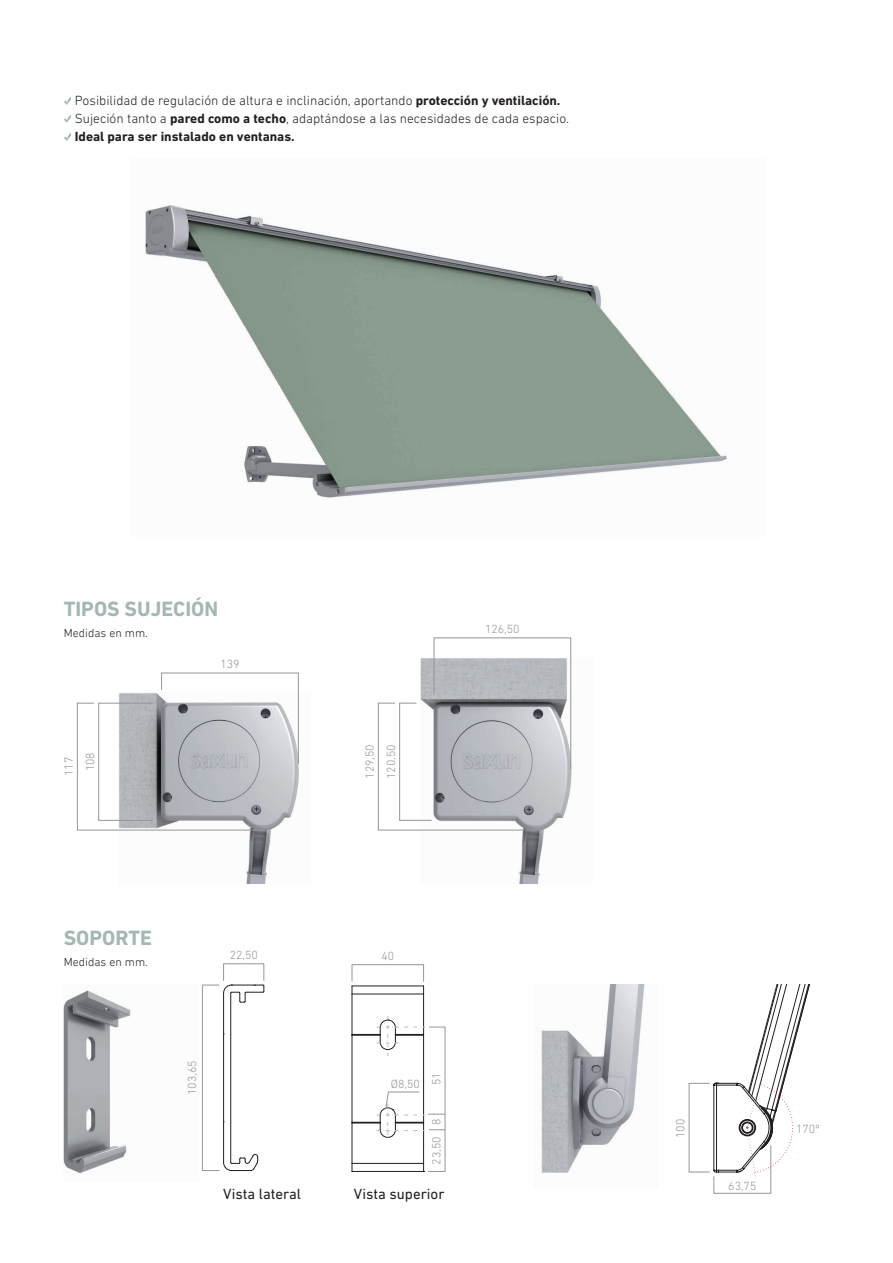
<style>
.page{position:relative;width:893px;height:1263px;background:#fff}
.page>*{position:absolute;margin:0;border:0;box-sizing:border-box;transform-origin:0 0}
._0_2_2_Titulo_2_Nive{font:700 21px "DIN Next LT Pro";color:#a4b7b4}
._0_6_Texto_descripti{font:15px "DIN Next LT Pro";color:#231f20}
._0_4_Texto_General_C{font:300 13.5px "DIN Next LT Pro";color:#231f20}
._0_4_Texto_General_C-2{font:700 13.5px "DIN Next LT Pro";color:#231f20}
.t1{font:300 12.15px "DIN Next LT Pro";color:#939598}
._0_3_Texto_General{font:300 12px "DIN Next LT Pro";color:#939598}
.t2{font:300 12px "DIN Next LT Pro";color:#231f20}
.s1{font-weight:700}
</style>
<div class="page">
<svg style="left:64px;top:97px;width:7px;height:8px"></svg>
<svg style="left:64px;top:115px;width:7px;height:8px"></svg>
<svg style="left:64px;top:133px;width:7px;height:8px"></svg>
<img style="left:144px;top:205px;width:583px;height:293px">
<img style="left:64px;top:990px;width:67px;height:184px">
<hr style="left:223px;top:1122px;width:1px;height:40px;background:#231f20">
<hr style="left:230px;top:993px;width:1px;height:169px;background:#231f20">
<hr style="left:223px;top:1034px;width:1px;height:87px;background:#231f20">
<hr style="left:223px;top:993px;width:1px;height:40px;background:#231f20">
<svg style="left:223px;top:984px;width:42px;height:19px"></svg>
<svg style="left:223px;top:1153px;width:35px;height:18px"></svg>
<div style="left:202px;top:985px;width:18px;height:186px;border:1px solid #939598"></div>
<div style="left:223px;top:963px;width:41px;height:18px;border:1px solid #939598"></div>
<hr style="left:423px;top:994px;width:1px;height:40px;background:#231f20">
<hr style="left:352px;top:994px;width:72px;height:1px;background:#231f20">
<hr style="left:352px;top:994px;width:1px;height:40px;background:#231f20">
<hr style="left:352px;top:985px;width:72px;height:1px;background:#231f20">
<div style="left:352px;top:964px;width:72px;height:18px;border:1px solid #939598"></div>
<svg style="left:352px;top:1016px;width:93px;height:156px"></svg>
<img style="left:118px;top:830px;width:154px;height:54px">
<svg style="left:77px;top:673px;width:222px;height:157px"></svg>
<img style="left:538px;top:985px;width:107px;height:188px">
<div style="left:689px;top:1083px;width:21px;height:89px;border:1px solid #939598"></div>
<svg style="left:713px;top:985px;width:97px;height:209px"></svg>
<img style="left:421px;top:657px;width:151px;height:227px">
<svg style="left:378px;top:637px;width:193px;height:193px"></svg>
<p class="_0_4_Texto_General_C" style="left:75px;top:93px;width:487px">Posibilidad de regulación de altura e inclinación, aportando <span class="s1">protección y ventilación.</span></p>
<p class="_0_4_Texto_General_C" style="left:75px;top:111px;width:496px">Sujeción tanto a <span class="s1">pared como a techo</span>, adaptándose a las necesidades de cada espacio.</p>
<p class="_0_4_Texto_General_C-2" style="left:75px;top:129px;width:221px">Ideal para ser instalado en ventanas.</p>
<p class="_0_2_2_Titulo_2_Nive" style="left:64px;top:596px;width:156px">TIPOS SUJECIÓN</p>
<p class="t2" style="left:64px;top:626px;width:86px">Medidas en mm.</p>
<p class="_0_3_Texto_General" style="left:62px;top:776px;width:21px;rotate:-90deg">117</p>
<p class="_0_3_Texto_General" style="left:83px;top:771px;width:21px;rotate:-90deg">108</p>
<p class="_0_3_Texto_General" style="left:220px;top:657px;width:21px">139</p>
<p class="_0_3_Texto_General" style="left:363px;top:779px;width:36px;rotate:-90deg">129,50</p>
<p class="_0_3_Texto_General" style="left:384px;top:779px;width:36px;rotate:-90deg">120,50</p>
<p class="_0_3_Texto_General" style="left:485px;top:622px;width:36px">126,50</p>
<p class="_0_2_2_Titulo_2_Nive" style="left:64px;top:925px;width:90px">SOPORTE</p>
<p class="t2" style="left:64px;top:954px;width:86px">Medidas en mm.</p>
<p class="_0_3_Texto_General" style="left:230px;top:948px;width:30px">22,50</p>
<p class="_0_3_Texto_General" style="left:381px;top:949px;width:14px">40</p>
<p class="_0_3_Texto_General" style="left:185px;top:1095px;width:36px;rotate:-90deg">103,65</p>
<p class="_0_3_Texto_General" style="left:391px;top:1076px;width:31px">Ø8,50</p>
<p class="_0_3_Texto_General" style="left:430px;top:1085px;width:14px;rotate:-90deg">51</p>
<p class="_0_3_Texto_General" style="left:430px;top:1165px;width:48px;rotate:-90deg">23,50 8</p>
<p class="_0_6_Texto_descripti" style="left:223px;top:1185px;width:79px">Vista lateral</p>
<p class="_0_6_Texto_descripti" style="left:354px;top:1185px;width:92px">Vista superior</p>
<p class="t1" style="left:673px;top:1138px;width:21px;rotate:-90deg">100</p>
<p class="t1" style="left:728px;top:1179px;width:30px">63,75</p>
<p class="t1" style="left:796px;top:1122px;width:25px">170º</p>
</div>
